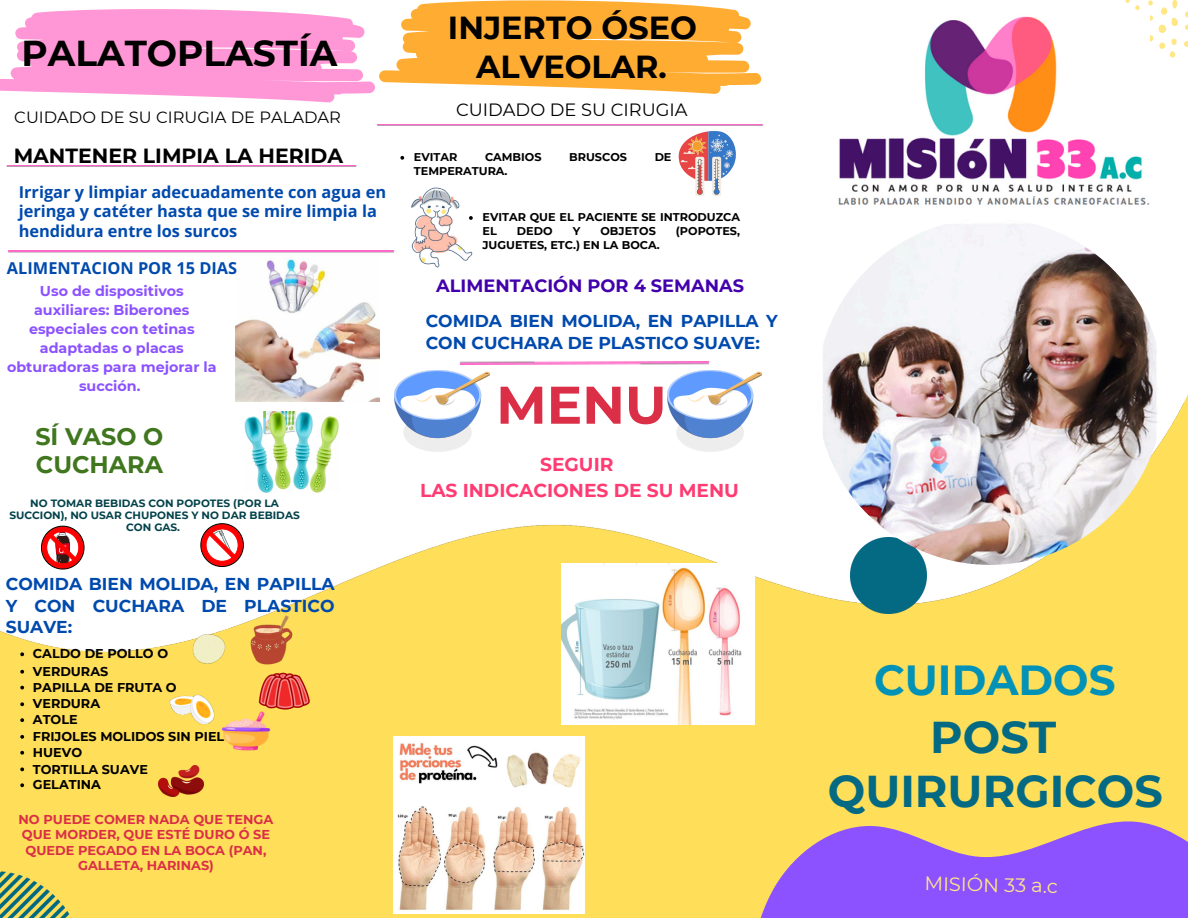
<style>
.page{position:relative;width:1188px;height:918px;background:#ffde59}
.page>*{position:absolute;margin:0;border:0;box-sizing:border-box;transform-origin:0 0}
.t1{font:700 52.95px "Montserrat";color:#da2f47}
.t2{font:700 44.55px/54px "Montserrat";color:#046a84;text-align:center}
.t3{font:700 42px "Montserrat";color:#0292b7}
.t4{font:700 36px "Montserrat";color:#000}
.t5{font:700 31.8px/39.3px "Montserrat";color:#000;text-align:center}
.t6{font:700 23.85px/27.6px "Montserrat";color:#40761e}
.t7{font:700 20.55px "Montserrat";color:#000}
.t8{font:19.5px "Montserrat";color:#ffe785}
.t9{font:700 18.6px/25.8px "Montserrat";color:#ff3b72;text-align:center}
.t10{font:700 17.85px "Montserrat";color:#4200ad}
.t11{font:17.85px "Montserrat";color:#000}
.t12{font:700 17.1px/21.5px "Montserrat";color:#004aad;text-align:justify}
.t13{font:700 16.35px/19.2px "Open Sans";color:#004aad}
.t14{font:16.35px "Montserrat";color:#000}
.t15{font:700 14.25px/19px "Montserrat";color:#8c52ff;text-align:center}
.t16{font:700 12.9px/15.5px "Montserrat";color:#da2f47;text-align:center}
.t17{font:700 12.75px "Montserrat";color:#000}
.t18{font:700 11.25px/14.1px "Montserrat";color:#000}
.t19{font:700 10.5px/12.3px "Montserrat";color:#034249;text-align:center}
</style>
<div class="page">
<svg style="left:761px;top:821px;width:427px;height:97px"></svg>
<img style="left:0;top:0;width:1188px;height:657px">
<img style="left:0;top:872px;width:72px;height:46px">
<img style="left:850px;top:537px;width:77px;height:77px">
<div style="left:1159px;top:25px;width:7px;height:8px;background:#ffe785;border-radius:50%"></div>
<svg style="left:1172px;top:17px;width:6px;height:9px"></svg>
<div style="left:1161px;top:7px;width:6px;height:8px;background:#ffe785;border-radius:50%"></div>
<svg style="left:1172px;top:0;width:5px;height:9px"></svg>
<svg style="left:1149px;top:35px;width:4px;height:6px"></svg>
<svg style="left:1159px;top:39px;width:18px;height:19px"></svg>
<svg style="left:1184px;top:41px;width:4px;height:6px"></svg>
<svg style="left:1185px;top:12px;width:3px;height:5px"></svg>
<svg style="left:1185px;top:25px;width:3px;height:5px"></svg>
<svg style="left:1149px;top:16px;width:4px;height:5px"></svg>
<svg style="left:1148px;top:0;width:5px;height:5px"></svg>
<svg style="left:1125px;top:0;width:16px;height:11px"></svg>
<img style="left:0;top:165px;width:362px;height:2px">
<img style="left:169px;top:694px;width:46px;height:31px">
<img style="left:244px;top:609px;width:56px;height:55px">
<img style="left:258px;top:664px;width:52px;height:46px">
<img style="left:188px;top:629px;width:42px;height:35px">
<img style="left:0;top:251px;width:402px;height:1px">
<img style="left:221px;top:706px;width:54px;height:45px">
<img style="left:159px;top:765px;width:45px;height:32px">
<img style="left:439px;top:362px;width:291px;height:2px">
<img style="left:369px;top:124px;width:402px;height:1px">
<svg style="left:0;top:0;width:761px;height:102px;background:#ffbaa5"></svg>
<img style="left:236px;top:258px;width:144px;height:144px">
<img style="left:244px;top:411px;width:97px;height:81px">
<img style="left:667px;top:371px;width:95px;height:81px">
<svg style="left:201px;top:524px;width:42px;height:43px;background:#ea8282"></svg>
<svg style="left:41px;top:526px;width:43px;height:43px;background:#d66465"></svg>
<img style="left:395px;top:371px;width:94px;height:81px">
<img style="left:393px;top:737px;width:192px;height:176px">
<img style="left:561px;top:563px;width:194px;height:161px">
<img style="left:817px;top:218px;width:346px;height:347px;border-radius:50%">
<img style="left:833px;top:11px;width:316px;height:207px">
<svg style="left:678px;top:131px;width:62px;height:65px;background:#c9b3bf"></svg>
<img style="left:411px;top:187px;width:62px;height:82px">
<svg style="left:400px;top:156px;width:4px;height:4px"></svg>
<svg style="left:20px;top:652px;width:4px;height:4px"></svg>
<svg style="left:20px;top:670px;width:4px;height:4px"></svg>
<svg style="left:20px;top:686px;width:4px;height:4px"></svg>
<svg style="left:20px;top:702px;width:4px;height:4px"></svg>
<svg style="left:20px;top:718px;width:4px;height:4px"></svg>
<svg style="left:20px;top:735px;width:4px;height:4px"></svg>
<svg style="left:20px;top:751px;width:4px;height:4px"></svg>
<svg style="left:20px;top:767px;width:4px;height:4px"></svg>
<svg style="left:20px;top:783px;width:4px;height:4px"></svg>
<svg style="left:469px;top:216px;width:4px;height:4px"></svg>
<h6 class="t4" style="left:22px;top:32px;width:317px">PALATOPLASTÍA</h6>
<h6 class="t14" style="left:14px;top:107px;width:328px">CUIDADO DE SU CIRUGIA DE PALADAR</h6>
<p class="t7" style="left:14px;top:143px;width:331px">MANTENER LIMPIA LA HERIDA</p>
<p class="t13" style="left:19px;top:182px;width:369px">Irrigar y limpiar adecuadamente con agua en jeringa y catéter hasta que se mire limpia la hendidura entre los surcos</p>
<p class="t13" style="left:7px;top:259px;width:232px">ALIMENTACION POR 15 DIAS</p>
<p class="t15" style="left:7px;top:281px;width:211px">Uso de dispositivos auxiliares: Biberones especiales con tetinas adaptadas o placas obturadoras para mejorar la succión.</p>
<p class="t6" style="left:35px;top:423px;width:130px">SÍ VASO O<br>CUCHARA</p>
<p class="t19" style="left:9px;top:497px;width:292px">NO TOMAR BEBIDAS CON POPOTES (POR LA<br>SUCCION), NO USAR CHUPONES Y NO DAR BEBIDAS<br>CON GAS.</p>
<p class="t12" style="left:6px;top:573px;width:330px">COMIDA BIEN MOLIDA, EN PAPILLA Y CON CUCHARA DE PLASTICO SUAVE:</p>
<p class="t17" style="left:33px;top:646px;width:137px">CALDO DE POLLO O</p>
<p class="t17" style="left:33px;top:664px;width:77px">VERDURAS</p>
<p class="t17" style="left:33px;top:679px;width:145px">PAPILLA DE FRUTA O</p>
<p class="t17" style="left:33px;top:696px;width:69px">VERDURA</p>
<p class="t17" style="left:33px;top:712px;width:46px">ATOLE</p>
<p class="t17" style="left:33px;top:729px;width:193px">FRIJOLES MOLIDOS SIN PIEL</p>
<p class="t17" style="left:33px;top:745px;width:51px">HUEVO</p>
<h1 class="t17" style="left:33px;top:761px;width:116px">TORTILLA SUAVE</h1>
<p class="t17" style="left:33px;top:777px;width:70px">GELATINA</p>
<h5 class="t16" style="left:19px;top:811px;width:256px">NO PUEDE COMER NADA QUE TENGA<br>QUE MORDER, QUE ESTÉ DURO Ó SE<br>QUEDE PEGADO EN LA BOCA (PAN,<br>GALLETA, HARINAS)</h5>
<p class="t5" style="left:448px;top:8px;width:250px">INJERTO ÓSEO<br>ALVEOLAR.</p>
<p class="t11" style="left:456px;top:98px;width:233px">CUIDADO DE SU CIRUGIA</p>
<p class="t18" style="left:414px;top:150px;width:45px">EVITAR</p>
<p class="t18" style="left:485px;top:150px;width:58px">CAMBIOS</p>
<p class="t18" style="left:569px;top:150px;width:59px">BRUSCOS</p>
<p class="t18" style="left:655px;top:150px;width:18px">DE</p>
<p class="t18" style="left:414px;top:164px;width:95px">TEMPERATURA.</p>
<p class="t18" style="left:483px;top:210px;width:259px">EVITAR QUE EL PACIENTE SE INTRODUZCA<br>EL</p>
<p class="t18" style="left:517px;top:224px;width:37px">DEDO</p>
<p class="t18" style="left:573px;top:224px;width:9px">Y</p>
<p class="t18" style="left:600px;top:224px;width:57px">OBJETOS</p>
<p class="t18" style="left:676px;top:224px;width:66px">(POPOTES,</p>
<p class="t18" style="left:483px;top:238px;width:179px">JUGUETES, ETC.) EN LA BOCA.</p>
<h3 class="t10" style="left:436px;top:274px;width:309px">ALIMENTACIÓN POR 4 SEMANAS</h3>
<p class="t12" style="left:426px;top:310px;width:354px">COMIDA BIEN MOLIDA, EN PAPILLA Y<br>CON CUCHARA DE PLASTICO SUAVE:</p>
<p class="t1" style="left:496px;top:372px;width:172px">MENU</p>
<p class="t9" style="left:420px;top:452px;width:320px">SEGUIR<br>LAS INDICACIONES DE SU MENU</p>
<p class="t3" style="left:874px;top:655px;width:243px">CUIDADOS</p>
<p class="t2" style="left:828px;top:710px;width:336px">POST<br>QUIRURGICOS</p>
<p class="t8" style="left:925px;top:872px;width:135px;rotate:1deg">MISIÓN 33 a.c</p>
</div>
